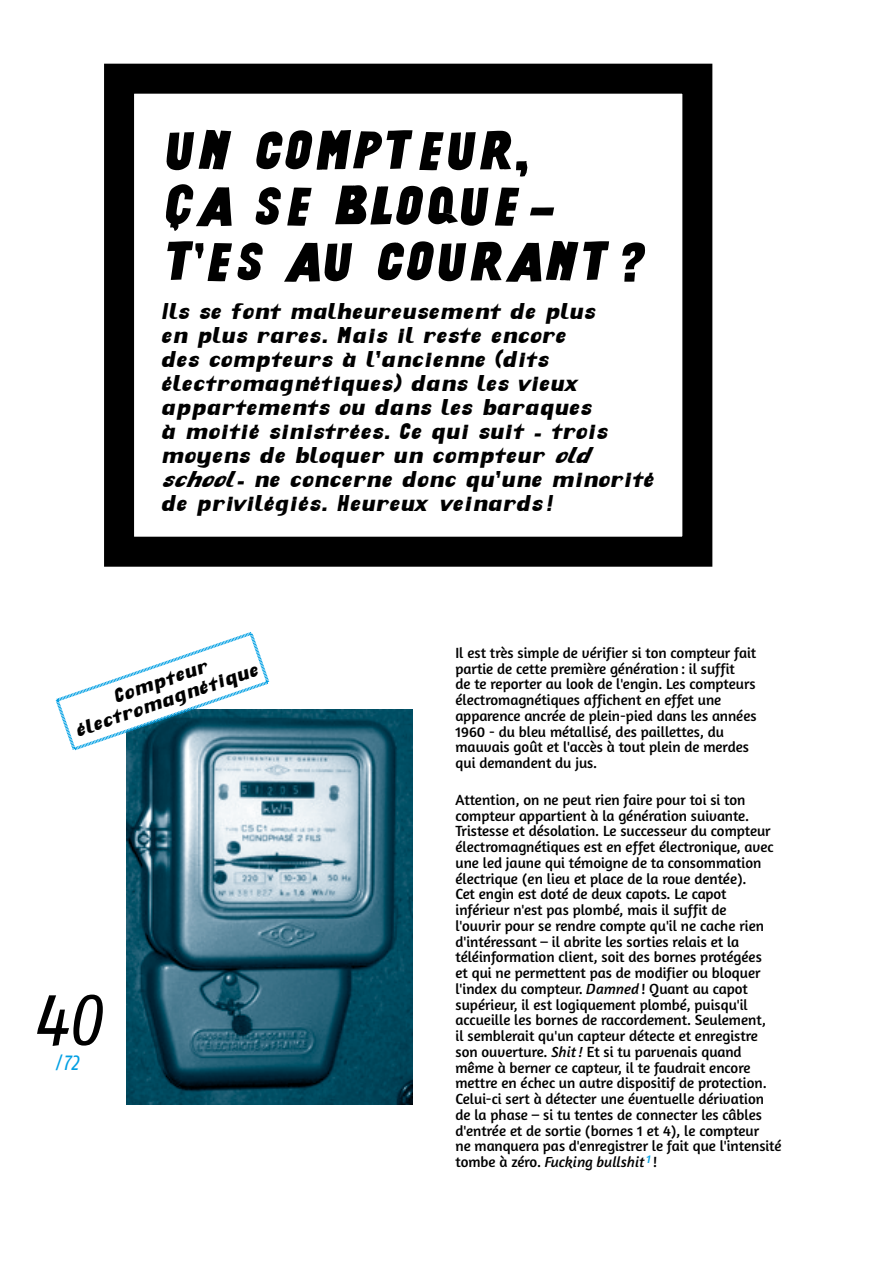
<style>
.page{position:relative;width:893px;height:1263px;background:#fff}
.page>*{position:absolute;margin:0;border:0;box-sizing:border-box;transform-origin:0 0}
.t1{font:italic 75px "Fago Co Lf";color:#000}
.t2{font:54px/55.5px "Crickx Rush";color:#000}
.t3{font:24px/24px "Crickx Shark Cut";color:#000}
.t4{font:italic 21.9px "Fago Co Lf";color:#009fe3}
.t5{font:21px/19.5px "Crickx Shark Cut";color:#000;text-align:center}
.t6{font:15px/15.8px "Amaranth";color:#000}
.s1{font-style:italic}
</style>
<div class="page">
<div style="left:104px;top:64px;width:608px;height:503px;border:30px solid #000"></div>
<img style="left:127px;top:709px;width:285px;height:396px">
<svg style="left:55px;top:632px;width:215px;height:119px"></svg>
<h2 class="t2" style="left:164px;top:123px;width:485px">UN COMPTEUR,<br>ÇA SE BLOQUE–<br>T'ES AU COURANT?</h2>
<p class="t3" style="left:162px;top:300px;width:495px">Ils se font malheureusement de plus<br>en plus rares. Mais il reste encore<br>des compteurs à l'ancienne (dits électromagnétiques) dans les vieux appartements ou dans les baraques<br>à moitié sinistrées. Ce qui suit – trois moyens de bloquer un compteur <span class="s1">old school</span>- ne concerne donc qu'une minorité de privilégiés. Heureux veinards !</p>
<h3 class="t5" style="left:67px;top:703px;width:194px;rotate:-19deg">Compteur électromagnétique</h3>
<h1 class="t1" style="left:33px;top:976px;width:70px">40</h1>
<h3 class="t4" style="left:55px;top:1050px;width:25px">/72</h3>
<p class="t6" style="left:455px;top:645px;width:303px">Il est très simple de vérifier si ton compteur fait partie de cette première génération: il suffit<br>de te reporter au look de l'engin. Les compteurs électromagnétiques affichent en effet une apparence ancrée de plein-pied dans les années 1960 - du bleu métallisé, des paillettes, du mauvais goût et l'accès à tout plein de merdes qui demandent du jus.</p>
<p class="t6" style="left:455px;top:792px;width:328px">Attention, on ne peut rien faire pour toi si ton compteur appartient à la génération suivante.<br>Tristesse et désolation. Le successeur du compteur électromagnétiques est en effet électronique, avec une led jaune qui témoigne de ta consommation électrique (en lieu et place de la roue dentée).<br>Cet engin est doté de deux capots. Le capot inférieur n'est pas plombé, mais il suffit de<br>l'ouvrir pour se rendre compte qu'il ne cache rien d'intéressant – il abrite les sorties relais et la téléinformation client, soit des bornes protégées<br>et qui ne permettent pas de modifier ou bloquer l'index du compteur. <span class="s1">Damned</span>! Quant au capot supérieur, il est logiquement plombé, puisqu'il accueille les bornes de raccordement. Seulement,<br>il semblerait qu'un capteur détecte et enregistre son ouverture. <span class="s1">Shit!</span> Et si tu parvenais quand même à berner ce capteur, il te faudrait encore mettre en échec un autre dispositif de protection.<br>Celui-ci sert à détecter une éventuelle dérivation de la phase – si tu tentes de connecter les câbles d'entrée et de sortie (bornes 1 et 4), le compteur<br>ne manquera pas d'enregistrer le fait que l'intensité tombe à zéro. <span class="s1">Fucking bullshit</span> <sup>1</sup>!</p>
</div>
